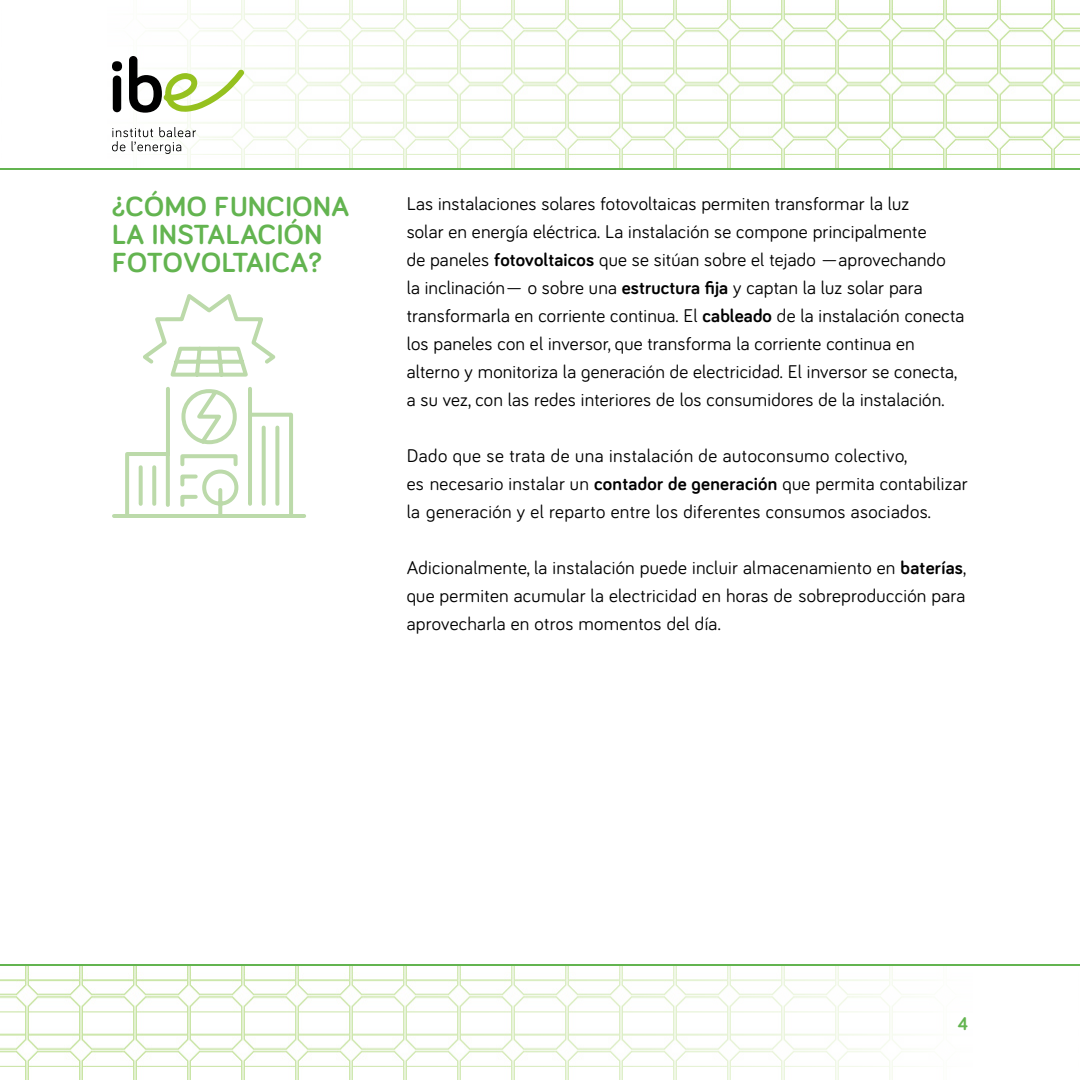
<style>
.page{position:relative;width:1080px;height:1080px;background:#fff}
.page>*{position:absolute;margin:0;border:0;box-sizing:border-box;transform-origin:0 0}
.t1{font:700 28.5px/28px "Bariol";letter-spacing:.02em;color:#63b450}
.t2{font:19px/28px "Bariol";letter-spacing:.01em;color:#000}
.t3{font:700 19px "Bariol";color:#63b450}
.s1{font-weight:700}
</style>
<div class="page">
<svg style="left:161px;top:0;width:919px;height:168px"></svg>
<svg style="left:0;top:966px;width:919px;height:114px"></svg>
<hr style="left:0;top:168px;width:1080px;height:2px;background:#63b450">
<hr style="left:0;top:964px;width:1080px;height:2px;background:#63b450">
<svg style="left:112px;top:127px;width:84px;height:27px"></svg>
<svg style="left:112px;top:56px;width:132px;height:57px"></svg>
<svg style="left:112px;top:294px;width:194px;height:224px"></svg>
<h1 class="t1" style="left:112px;top:191px;width:239px">¿CÓMO FUNCIONA<br>LA INSTALACIÓN<br>FOTOVOLTAICA?</h1>
<p class="t2" style="left:407px;top:189px;width:559px">Las instalaciones solares fotovoltaicas permiten transformar la luz<br>solar en energía eléctrica. La instalación se compone principalmente<br>de paneles <span class="s1">fotovoltaicos</span> que se sitúan sobre el tejado —aprovechando<br>la inclinación— o sobre una <span class="s1">estructura fija</span> y captan la luz solar para transformarla en corriente continua. El <span class="s1">cableado</span> de la instalación conecta los paneles con el inversor, que transforma la corriente continua en alterno y monitoriza la generación de electricidad. El inversor se conecta, a su vez, con las redes interiores de los consumidores de la instalación.</p>
<p class="t2" style="left:407px;top:441px;width:563px">Dado que se trata de una instalación de autoconsumo colectivo,<br>es necesario instalar un <span class="s1">contador de generación</span> que permita contabilizar la generación y el reparto entre los diferentes consumos asociados.</p>
<p class="t2" style="left:407px;top:553px;width:561px;text-align:justify">Adicionalmente, la instalación puede incluir almacenamiento en <span class="s1">baterías</span>, que permiten acumular la electricidad en horas de sobreproducción para aprovecharla en otros momentos del día.</p>
<p class="t3" style="left:957px;top:1011px;width:12px">4</p>
</div>
